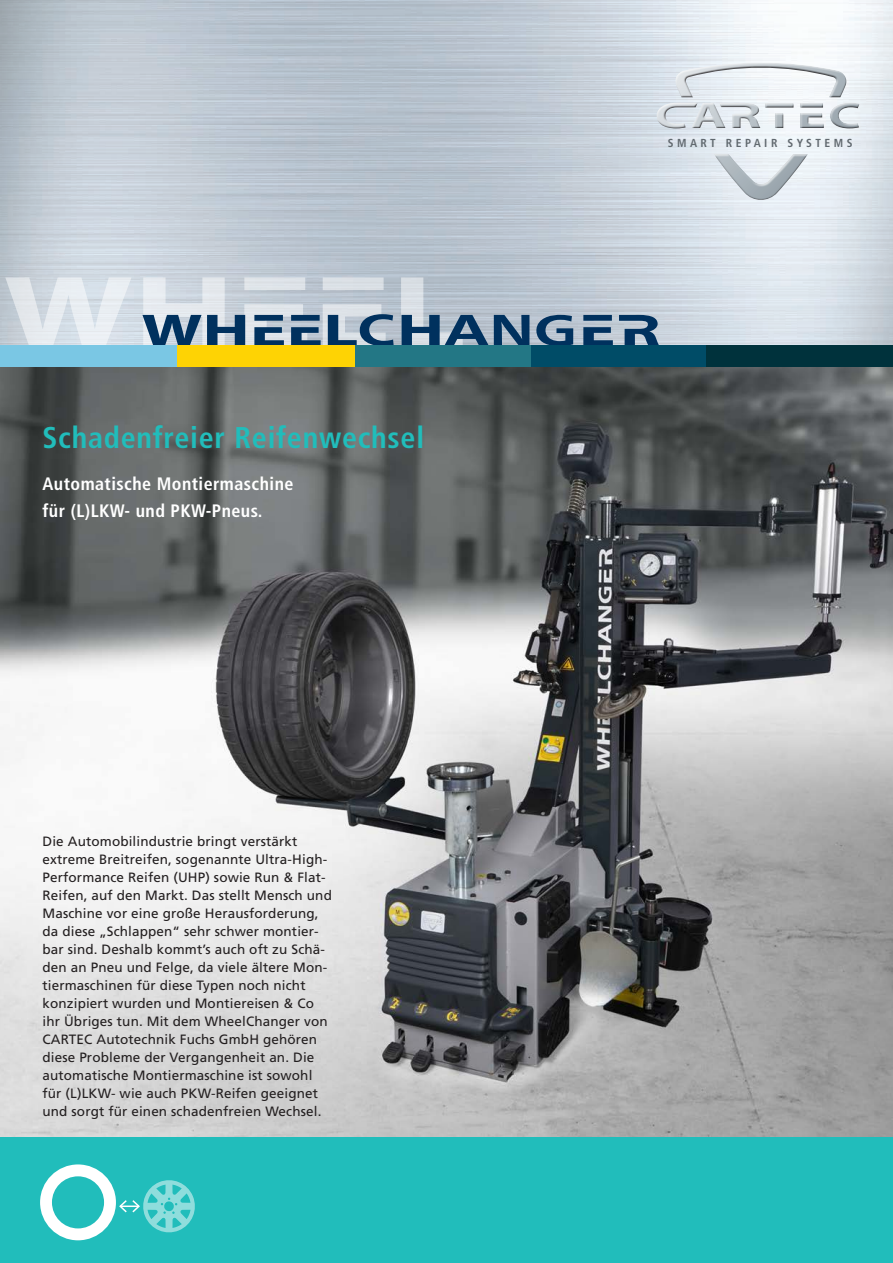
<style>
.page{position:relative;width:893px;height:1263px;background:#fff}
.page>*{position:absolute;margin:0;border:0;box-sizing:border-box;transform-origin:0 0}
.t1{font:700 condensed 30px "Frutiger";letter-spacing:.025em;color:#21bdbb}
.t2{font:700 condensed 18px "Frutiger";letter-spacing:.025em;color:#fff}
.t3{font:13.5px/18px "Frutiger";letter-spacing:.01em;color:#231f20}
.t4{font:700 condensed 11.55px "Frutiger";letter-spacing:.3em;color:#61696f}
</style>
<div class="page">
<img style="left:0;top:367px;width:893px;height:770px">
<div style="left:0;top:1137px;width:893px;height:126px;background:#21bdbb"></div>
<img style="left:0;top:0;width:893px;height:345px">
<div style="left:655px;top:60px;width:206px;height:126px;background:#fff;opacity:.75"></div>
<div style="left:655px;top:65px;width:206px;height:136px;background:#231f20;opacity:.75"></div>
<svg style="left:536px;top:315px;width:37px;height:30px"></svg>
<svg style="left:5px;top:277px;width:524px;height:68px;background:#aebcca"></svg>
<svg style="left:583px;top:327px;width:30px;height:18px"></svg>
<svg style="left:583px;top:315px;width:29px;height:6px"></svg>
<svg style="left:619px;top:315px;width:40px;height:30px"></svg>
<svg style="left:40px;top:1164px;width:155px;height:76px"></svg>
<div style="left:355px;top:345px;width:177px;height:22px;background:#237785"></div>
<div style="left:0;top:345px;width:178px;height:22px;background:#7ac7e4"></div>
<div style="left:178px;top:345px;width:177px;height:22px;background:#fed304"></div>
<div style="left:531px;top:345px;width:177px;height:22px;background:#004c67"></div>
<div style="left:707px;top:345px;width:186px;height:22px;background:#00323c"></div>
<p class="t1" style="left:43px;top:419px;width:383px">Schadenfreier Reifenwechsel</p>
<p class="t2" style="left:43px;top:474px;width:252px">Automatische Montiermaschine</p>
<p class="t2" style="left:43px;top:501px;width:222px">für (L)LKW- und PKW-Pneus.</p>
<p class="t3" style="left:43px;top:832px;width:291px">Die Automobilindustrie bringt verstärkt extreme Breitreifen, sogenannte Ultra-High-Performance Reifen (UHP) sowie Run &amp; Flat-Reifen, auf den Markt. Das stellt Mensch und Maschine vor eine große Herausforderung, da diese „Schlappen“ sehr schwer montier&shy;bar sind. Deshalb kommt’s auch oft zu Schä&shy;den an Pneu und Felge, da viele ältere Mon&shy;tiermaschinen für diese Typen noch nicht konzipiert wurden und Montiereisen &amp; Co ihr Übriges tun. Mit dem WheelChanger von CARTEC Autotechnik Fuchs GmbH gehören diese Probleme der Vergangenheit an. Die automatische Montiermaschine ist sowohl für (L)LKW- wie auch PKW-Reifen geeignet und sorgt für einen schadenfreien Wechsel.</p>
<p class="t4" style="left:668px;top:136px;width:186px">SMART REPAIR SYSTEMS</p>
</div>
